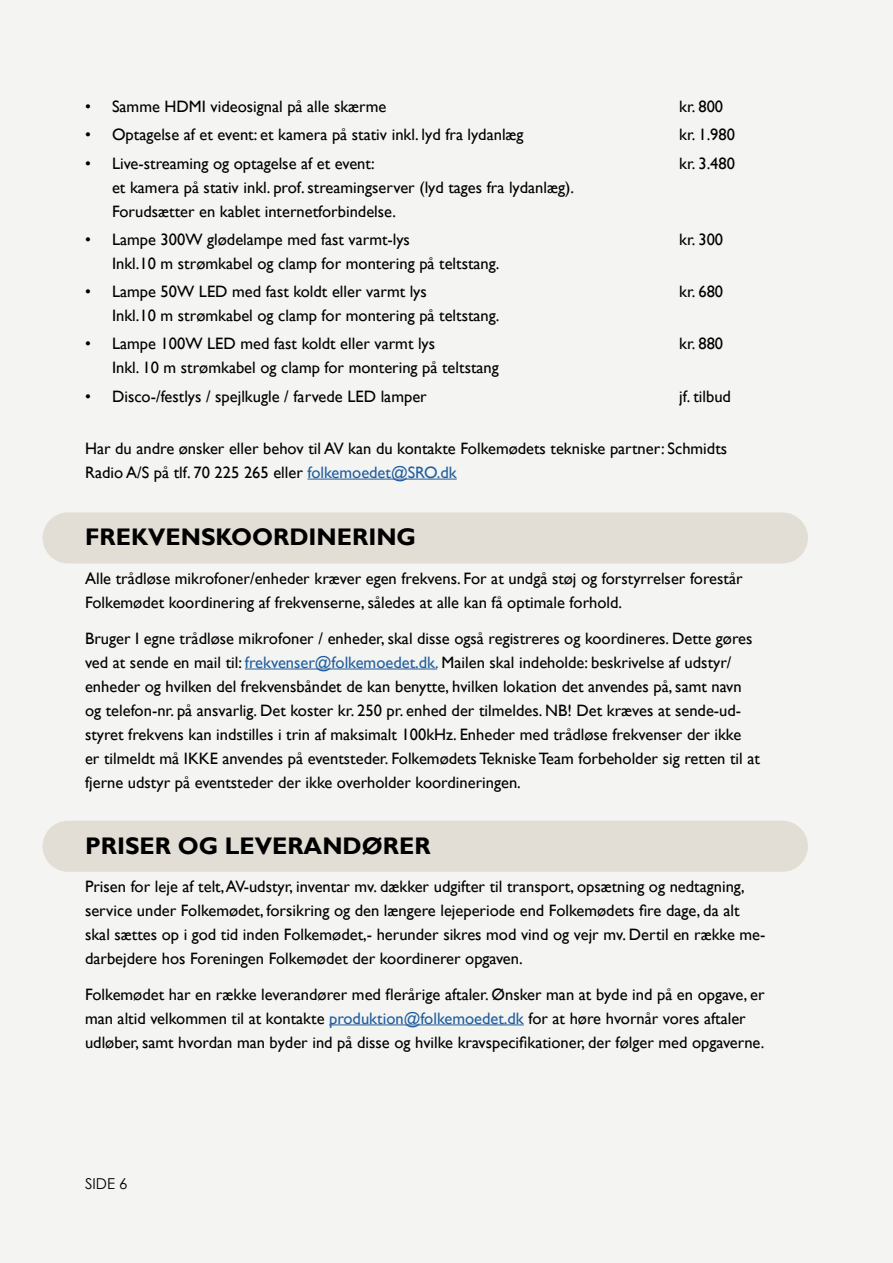
<style>
.page{position:relative;width:893px;height:1263px;background:#f4f4f2}
.page>*{position:absolute;margin:0;border:0;box-sizing:border-box;transform-origin:0 0}
.t1{font:700 24px "Gill Sans";color:#000}
.t2{font:16.5px/24px "Gill Sans";color:#000}
.t3{font:15px "Century Gothic";color:#000}
.s1{color:#215e9e}
</style>
<div class="page">
<div style="left:43px;top:821px;width:765px;height:51px;background:#e2ded5;border-radius:26px"></div>
<hr style="left:329px;top:1024px;width:195px;height:1px;background:#215e9e">
<hr style="left:245px;top:669px;width:192px;height:1px;background:#215e9e">
<div style="left:43px;top:512px;width:765px;height:51px;background:#e3ded5;border-radius:26px"></div>
<hr style="left:307px;top:479px;width:150px;height:1px;background:#215e9e">
<p class="t2" style="left:85px;top:95px;width:303px">• Samme HDMI videosignal på alle skærme</p>
<p class="t2" style="left:679px;top:95px;width:46px">kr. 800</p>
<p class="t2" style="left:85px;top:123px;width:440px">• Optagelse af et event: et kamera på stativ inkl. lyd fra lydanlæg</p>
<p class="t2" style="left:679px;top:123px;width:57px">kr. 1.980</p>
<p class="t2" style="left:85px;top:151px;width:291px">• Live-streaming og optagelse af et event:</p>
<p class="t2" style="left:679px;top:151px;width:57px">kr. 3.480</p>
<p class="t2" style="left:112px;top:175px;width:464px">et kamera på stativ inkl. prof. streamingserver (lyd tages fra lydanlæg).<br>Forudsætter en kablet internetforbindelse.</p>
<p class="t2" style="left:85px;top:228px;width:326px">• Lampe 300W glødelampe med fast varmt-lys</p>
<p class="t2" style="left:679px;top:228px;width:46px">kr. 300</p>
<p class="t2" style="left:112px;top:252px;width:389px">Inkl.10 m strømkabel og clamp for montering på teltstang.</p>
<p class="t2" style="left:85px;top:280px;width:343px">• Lampe 50W LED med fast koldt eller varmt lys</p>
<p class="t2" style="left:679px;top:280px;width:46px">kr. 680</p>
<p class="t2" style="left:112px;top:304px;width:389px">Inkl.10 m strømkabel og clamp for montering på teltstang.</p>
<p class="t2" style="left:85px;top:332px;width:352px">• Lampe 100W LED med fast koldt eller varmt lys</p>
<p class="t2" style="left:679px;top:332px;width:46px">kr. 880</p>
<p class="t2" style="left:112px;top:356px;width:388px">Inkl. 10 m strømkabel og clamp for montering på teltstang</p>
<p class="t2" style="left:85px;top:384px;width:343px">• Disco-/festlys / spejlkugle / farvede LED lamper</p>
<p class="t2" style="left:679px;top:384px;width:53px">jf. tilbud</p>
<p class="t2" style="left:85px;top:437px;width:644px">Har du andre ønsker eller behov til AV kan du kontakte Folkemødets tekniske partner: Schmidts<br>Radio A/S på tlf. 70 225 265 eller <span class="s1">folkemoedet@SRO.dk</span></p>
<h1 class="t1" style="left:85px;top:523px;width:333px">FREKVENSKOORDINERING</h1>
<p class="t2" style="left:85px;top:566px;width:659px">Alle trådløse mikrofoner/enheder kræver egen frekvens. For at undgå støj og forstyrrelser forestår<br>Folkemødet koordinering af frekvenserne, således at alle kan få optimale forhold.</p>
<p class="t2" style="left:85px;top:626px;width:676px">Bruger I egne trådløse mikrofoner / enheder, skal disse også registreres og koordineres. Dette gøres ved at sende en mail til: <span class="s1">frekvenser@folkemoedet.dk.</span> Mailen skal indeholde: beskrivelse af udstyr/ enheder og hvilken del frekvensbåndet de kan benytte, hvilken lokation det anvendes på, samt navn og telefon-nr. på ansvarlig. Det koster kr. 250 pr. enhed der tilmeldes. NB! Det kræves at sende-ud&shy;styret frekvens kan indstilles i trin af maksimalt 100kHz. Enheder med trådløse frekvenser der ikke<br>er tilmeldt må IKKE anvendes på eventsteder. Folkemødets Tekniske Team forbeholder sig retten til at fjerne udstyr på eventsteder der ikke overholder koordineringen.</p>
<h1 class="t1" style="left:85px;top:831px;width:347px">PRISER OG LEVERANDØRER</h1>
<p class="t2" style="left:85px;top:874px;width:682px">Prisen for leje af telt, AV-udstyr, inventar mv. dækker udgifter til transport, opsætning og nedtagning, service under Folkemødet, forsikring og den længere lejeperiode end Folkemødets fire dage, da alt skal sættes op i god tid inden Folkemødet,- herunder sikres mod vind og vejr mv. Dertil en række me&shy;darbejdere hos Foreningen Folkemødet der koordinerer opgaven.</p>
<p class="t2" style="left:85px;top:982px;width:681px">Folkemødet har en række leverandører med flerårige aftaler. Ønsker man at byde ind på en opgave, er man altid velkommen til at kontakte <span class="s1">produktion@folkemoedet.dk</span> for at høre hvornår vores aftaler udløber, samt hvordan man byder ind på disse og hvilke kravspecifikationer, der følger med opgaverne.</p>
<p class="t3" style="left:85px;top:1173px;width:44px">SIDE 6</p>
</div>
